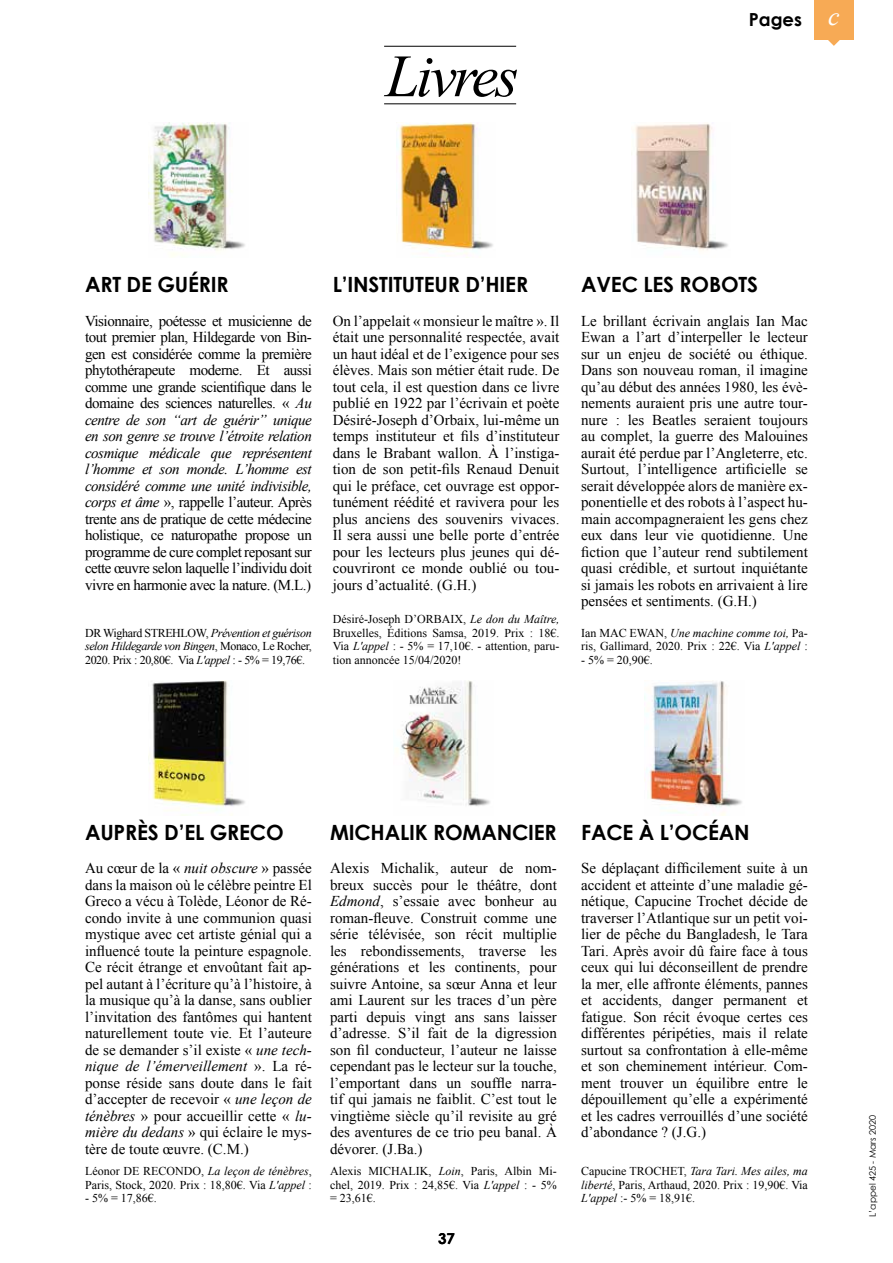
<style>
.page{position:relative;width:893px;height:1263px;background:#fff}
.page>*{position:absolute;margin:0;border:0;box-sizing:border-box;transform-origin:0 0}
.t1{font:italic 60px "Times New Roman";letter-spacing:-.05em;color:#000}
.t2{font:700 21px "Century Gothic";letter-spacing:-.01em;color:#000}
.t3{font:700 18px "Century Gothic";color:#000}
.t4{font:15px/16.5px "Times New Roman";color:#000;text-align:justify}
.t5{font:700 15px "Century Gothic";color:#000}
.t6{font:12px/13.5px "Times New Roman";color:#000;text-align:justify}
.t7{font:9px "Century Gothic";color:#000}
.s1{font-family:"Times New Roman";font-weight:400;font-style:italic;font-size:26.1px;color:#fff}
.s2{font-style:italic}
</style>
<div class="page">
<div style="left:814px;top:0;width:40px;height:39px;background:#f7aa55"></div>
<svg style="left:827px;top:39px;width:13px;height:7px"></svg>
<img style="left:149px;top:680px;width:96px;height:135px">
<img style="left:149px;top:123px;width:96px;height:133px">
<img style="left:396px;top:123px;width:97px;height:135px">
<img style="left:400px;top:680px;width:90px;height:126px">
<img style="left:634px;top:123px;width:94px;height:128px">
<img style="left:646px;top:681px;width:96px;height:134px">
<hr style="left:384px;top:46px;width:132px;height:1px;background:#000">
<hr style="left:384px;top:103px;width:132px;height:1px;background:#000">
<h1 class="t1" style="left:386px;top:43px;width:134px">Livres</h1>
<p class="t3" style="left:749px;top:8px;width:92px">Pages <span class="s1">c</span></p>
<h2 class="t2" style="left:85px;top:271px;width:145px">ART DE GUÉRIR</h2>
<p class="t4" style="left:85px;top:312px;width:228px">Visionnaire, poétesse et musicienne de tout premier plan, Hildegarde von Bin&shy;gen est considérée comme la première phytothérapeute moderne. Et aussi comme une grande scientifique dans le domaine des sciences naturelles. « <span class="s2">Au centre de son “art de guérir” unique en son genre se trouve l’étroite relation cosmique médicale que représentent l’homme et son monde. L’homme est considéré comme une unité indivisible, corps et âme</span> », rappelle l’auteur. Après trente ans de pratique de cette médecine holistique, ce naturopathe propose un programme de cure complet reposant sur cette œuvre selon laquelle l’individu doit vivre en harmonie avec la nature. (M.L.)</p>
<p class="t6" style="left:85px;top:626px;width:228px">DR Wighard STREHLOW, <span class="s2">Prévention et guérison selon Hildegarde von Bingen</span>, Monaco, Le Rocher, 2020. Prix : 20,80€. Via <span class="s2">L'appel</span> : - 5% = 19,76€.</p>
<h2 class="t2" style="left:333px;top:271px;width:197px">L’INSTITUTEUR D’HIER</h2>
<p class="t4" style="left:333px;top:312px;width:228px">On l’appelait « monsieur le maître ». Il était une personnalité respectée, avait un haut idéal et de l’exigence pour ses élèves. Mais son métier était rude. De tout cela, il est question dans ce livre publié en 1922 par l’écrivain et poète Désiré-Joseph d’Orbaix, lui-même un temps instituteur et fils d’instituteur dans le Brabant wallon. À l’instiga&shy;tion de son petit-fils Renaud Denuit qui le préface, cet ouvrage est oppor&shy;tunément réédité et ravivera pour les plus anciens des souvenirs vivaces.<br>Il sera aussi une belle porte d’entrée pour les lecteurs plus jeunes qui dé&shy;couvriront ce monde oublié ou tou&shy;jours d’actualité. (G.H.)</p>
<p class="t6" style="left:333px;top:612px;width:228px">Désiré-Joseph D’ORBAIX, <span class="s2">Le don du Maître, </span>Bruxelles, Éditions Samsa, 2019. Prix : 18€.<br>Via <span class="s2">L'appel</span> : - 5% = 17,10€. - attention, paru&shy;tion annoncée 15/04/2020!</p>
<h2 class="t2" style="left:581px;top:271px;width:178px">AVEC LES ROBOTS</h2>
<p class="t4" style="left:581px;top:312px;width:228px">Le brillant écrivain anglais Ian Mac Ewan a l’art d’interpeller le lecteur sur un enjeu de société ou éthique.<br>Dans son nouveau roman, il imagine qu’au début des années 1980, les évè&shy;nements auraient pris une autre tour&shy;nure : les Beatles seraient toujours au complet, la guerre des Malouines aurait été perdue par l’Angleterre, etc.<br>Surtout, l’intelligence artificielle se serait développée alors de manière ex&shy;ponentielle et des robots à l’aspect hu&shy;main accompagneraient les gens chez eux dans leur vie quotidienne. Une fiction que l’auteur rend subtilement quasi crédible, et surtout inquiétante si jamais les robots en arrivaient à lire pensées et sentiments. (G.H.)</p>
<p class="t6" style="left:581px;top:626px;width:228px">Ian MAC EWAN, <span class="s2">Une machine comme toi,</span> Pa&shy;ris, Gallimard, 2020. Prix : 22€. Via <span class="s2">L'appel</span> :</p>
<p class="t6" style="left:581px;top:653px;width:73px">- 5% = 20,90€.</p>
<h2 class="t2" style="left:85px;top:818px;width:200px">AUPRÈS D’EL GRECO</h2>
<p class="t4" style="left:85px;top:860px;width:228px">Au cœur de la « <span class="s2">nuit obscure</span> » passée dans la maison où le célèbre peintre El Greco a vécu à Tolède, Léonor de Ré&shy;condo invite à une communion quasi mystique avec cet artiste génial qui a influencé toute la peinture espagnole.<br>Ce récit étrange et envoûtant fait ap&shy;pel autant à l’écriture qu’à l’histoire, à la musique qu’à la danse, sans oublier l’invitation des fantômes qui hantent naturellement toute vie. Et l’auteure de se demander s’il existe « <span class="s2">une tech&shy;nique de l’émerveillement</span> ». La ré&shy;ponse réside sans doute dans le fait d’accepter de recevoir « <span class="s2">une leçon de ténèbres</span> » pour accueillir cette « <span class="s2">lu&shy;mière du dedans</span> » qui éclaire le mys&shy;tère de toute œuvre. (C.M.)</p>
<p class="t6" style="left:85px;top:1164px;width:228px">Léonor DE RECONDO, <span class="s2">La leçon de ténèbres</span>,<br>Paris, Stock, 2020. Prix : 18,80€. Via <span class="s2">L'appel</span> :</p>
<p class="t6" style="left:85px;top:1191px;width:73px">- 5% = 17,86€.</p>
<h2 class="t2" style="left:330px;top:818px;width:228px">MICHALIK ROMANCIER</h2>
<p class="t4" style="left:330px;top:860px;width:228px">Alexis Michalik, auteur de nom&shy;breux succès pour le théâtre, dont <span class="s2">Edmond</span>, s’essaie avec bonheur au roman-fleuve. Construit comme une série télévisée, son récit multiplie les rebondissements, traverse les générations et les continents, pour suivre Antoine, sa sœur Anna et leur ami Laurent sur les traces d’un père parti depuis vingt ans sans laisser d’adresse. S’il fait de la digression son fil conducteur, l’auteur ne laisse cependant pas le lecteur sur la touche, l’emportant dans un souffle narra&shy;tif qui jamais ne faiblit. C’est tout le vingtième siècle qu’il revisite au gré des aventures de ce trio peu banal. À dévorer. (J.Ba.)</p>
<p class="t6" style="left:330px;top:1164px;width:228px">Alexis MICHALIK, <span class="s2">Loin</span>, Paris, Albin Mi&shy;chel, 2019. Prix : 24,85€. Via <span class="s2">L'appel</span> : - 5% = 23,61€.</p>
<p class="t5" style="left:438px;top:1229px;width:18px">37</p>
<h2 class="t2" style="left:581px;top:818px;width:170px">FACE À L’OCÉAN</h2>
<p class="t4" style="left:581px;top:860px;width:228px">Se déplaçant difficilement suite à un accident et atteinte d’une maladie gé&shy;nétique, Capucine Trochet décide de traverser l’Atlantique sur un petit voi&shy;lier de pêche du Bangladesh, le Tara Tari. Après avoir dû faire face à tous ceux qui lui déconseillent de prendre la mer, elle affronte éléments, pannes et accidents, danger permanent et fatigue. Son récit évoque certes ces différentes péripéties, mais il relate surtout sa confrontation à elle-même et son cheminement intérieur. Com&shy;ment trouver un équilibre entre le dépouillement qu’elle a expérimenté et les cadres verrouillés d’une société d’abondance ? (J.G.)</p>
<p class="t6" style="left:581px;top:1164px;width:228px">Capucine TROCHET, <span class="s2">Tara Tari. Mes ailes, ma liberté</span>, Paris, Arthaud, 2020. Prix : 19,90€. Via <span class="s2">L'appel</span> :- 5% = 18,91€.</p>
<p class="t7" style="left:867px;top:1217px;width:103px;rotate:-90deg">L’appel 425 - Mars 2020</p>
</div>
